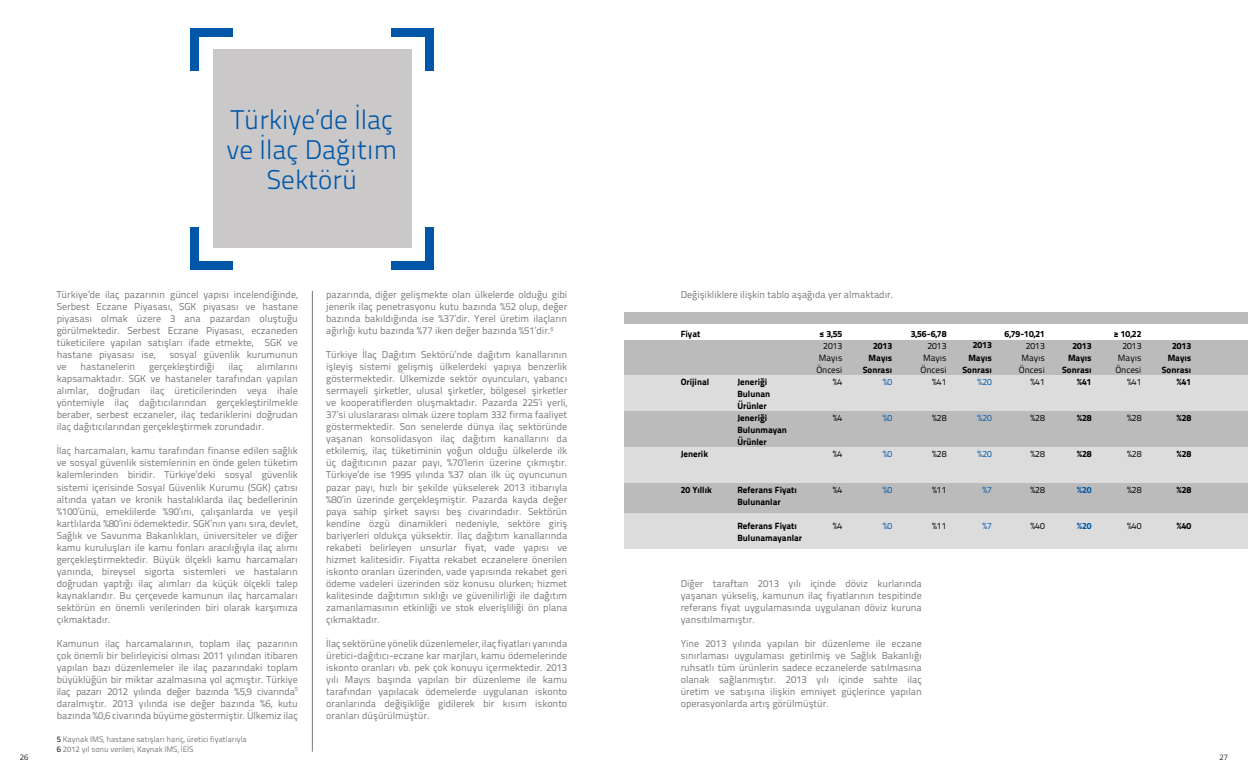
<style>
.page{position:relative;width:1248px;height:780px;background:#fff}
.page>*{position:absolute;margin:0;border:0;box-sizing:border-box;transform-origin:0 0}
.t1{font:27px/30px "Titillium Text 25 L 250 wt";color:#0057a8;text-align:center}
.t2{font:10px/12px "Titillium Text 25 L 400 wt";color:#77777a;text-align:justify}
.t3{font:9px/12px "Titillium Text 25 L 999 wt";color:#000;text-align:right}
.t4{font:9px/12px "Titillium Text 25 L 400 wt";color:#000;text-align:right}
.t5{font:9px "Titillium Text 25 L 400 wt";color:#0057a8}
.t6{font:9px "Titillium Text 25 L 999 wt";color:#0057a8}
.t7{font:8px/10px "Titillium Text 25 L 400 wt";color:#77777a}
.t8{font:8px "Titillium Text 25 L 250 wt";color:#000}
.s1{color:#000}
</style>
<div class="page">
<div style="left:425px;top:227px;width:9px;height:42px;background:#0057a8"></div>
<div style="left:391px;top:261px;width:43px;height:8px;background:#0057a8"></div>
<div style="left:190px;top:28px;width:8px;height:43px;background:#0057a8"></div>
<div style="left:190px;top:28px;width:42px;height:9px;background:#0057a8"></div>
<div style="left:425px;top:28px;width:9px;height:43px;background:#0057a8"></div>
<div style="left:391px;top:28px;width:43px;height:9px;background:#0057a8"></div>
<div style="left:190px;top:227px;width:8px;height:42px;background:#0057a8"></div>
<div style="left:190px;top:261px;width:42px;height:8px;background:#0057a8"></div>
<div style="left:213px;top:50px;width:198px;height:198px;background:#cac8c8"></div>
<hr style="left:312px;top:291px;width:1px;height:460px;background:#77777a">
<div style="left:624px;top:312px;width:623px;height:236px;background:#bbbbbc"></div>
<div style="left:624px;top:325px;width:623px;height:15px;background:#fff"></div>
<div style="left:624px;top:376px;width:623px;height:35px;background:#dcdcdd"></div>
<div style="left:624px;top:447px;width:623px;height:35px;background:#dcdcdd"></div>
<div style="left:624px;top:513px;width:623px;height:35px;background:#dcdcdd"></div>
<h1 class="t1" style="left:226px;top:103px;width:172px">Türki̇ye’de İlaç ve İlaç Dağıtım<br>Sektörü</h1>
<p class="t2" style="left:57px;top:288px;width:242px">Türkiye’de ilaç pazarının güncel yapısı incelendiğinde, Serbest Eczane Piyasası, SGK piyasası ve hastane piyasası olmak üzere 3 ana pazardan oluştuğu görülmektedir. Serbest Eczane Piyasası, eczaneden tüketicilere yapılan satışları ifade etmekte, SGK ve hastane piyasası ise,</p>
<p class="t2" style="left:169px;top:348px;width:130px">sosyal güvenlik kurumunun</p>
<p class="t2" style="left:57px;top:360px;width:11px">ve</p>
<p class="t2" style="left:81px;top:360px;width:56px">hastanelerin</p>
<p class="t2" style="left:149px;top:360px;width:67px">gerçekleştirdiği</p>
<p class="t2" style="left:228px;top:360px;width:16px">ilaç</p>
<p class="t2" style="left:57px;top:360px;width:242px;text-indent:200px">alımlarını kapsamaktadır. SGK ve hastaneler tarafından yapılan alımlar, doğrudan ilaç üreticilerinden veya ihale yöntemiyle ilaç dağıtıcılarından gerçekleştirilmekle beraber, serbest eczaneler, ilaç tedariklerini doğrudan ilaç dağıtıcılarından gerçekleştirmek zorundadır.</p>
<p class="t2" style="left:57px;top:444px;width:242px">İlaç harcamaları, kamu tarafından finanse edilen sağlık ve sosyal güvenlik sistemlerinin en önde gelen tüketim kalemlerinden biridir. Türkiye’deki sosyal güvenlik sistemi içerisinde Sosyal Güvenlik Kurumu (SGK) çatısı altında yatan ve kronik hastalıklarda ilaç bedellerinin %100’ünü, emeklilerde %90’ını, çalışanlarda ve yeşil kartlılarda %80’ini ödemektedir. SGK’nın yanı sıra, devlet, Sağlık ve Savunma Bakanlıkları, üniversiteler ve diğer kamu kuruluşları ile kamu fonları aracılığıyla ilaç alımı gerçekleştirmektedir. Büyük ölçekli kamu harcamaları yanında, bireysel sigorta sistemleri ve hastaların doğrudan yaptığı ilaç alımları da küçük ölçekli talep kaynaklarıdır. Bu çerçevede kamunun ilaç harcamaları sektörün en önemli verilerinden biri olarak karşımıza çıkmaktadır.</p>
<p class="t2" style="left:57px;top:636px;width:242px">Kamunun ilaç harcamalarının, toplam ilaç pazarının çok önemli bir belirleyicisi olması 2011 yılından itibaren yapılan bazı düzenlemeler ile ilaç pazarındaki toplam büyüklüğün bir miktar azalmasına yol açmıştır. Türkiye ilaç pazarı 2012 yılında değer bazında %5,9 civarında<sup>5 </sup>daralmıştır. 2013 yılında ise değer bazında %6, kutu bazında %0,6 civarında büyüme göstermiştir. Ülkemiz ilaç</p>
<p class="t2" style="left:326px;top:288px;width:242px">pazarında, diğer gelişmekte olan ülkelerde olduğu gibi jenerik ilaç penetrasyonu kutu bazında %52 olup, değer bazında bakıldığında ise %37’dir. Yerel üretim ilaçların ağırlığı kutu bazında %77 iken değer bazında %51’dir.<sup>6</sup></p>
<p class="t2" style="left:326px;top:348px;width:242px">Türkiye İlaç Dağıtım Sektörü’nde dağıtım kanallarının işleyiş sistemi gelişmiş ülkelerdeki yapıya benzerlik göstermektedir. Ülkemizde sektör oyuncuları, yabancı sermayeli şirketler, ulusal şirketler, bölgesel şirketler ve kooperatiflerden oluşmaktadır. Pazarda 225’i yerli, 37’si uluslararası olmak üzere toplam 332 firma faaliyet göstermektedir. Son senelerde dünya ilaç sektöründe yaşanan konsolidasyon ilaç dağıtım kanallarını da etkilemiş, ilaç tüketiminin yoğun olduğu ülkelerde ilk üç dağıtıcının pazar payı, %70’lerin üzerine çıkmıştır.<br>Türkiye’de ise 1995 yılında %37 olan ilk üç oyuncunun pazar payı, hızlı bir şekilde yükselerek 2013 itibarıyla %80’in üzerinde gerçekleşmiştir. Pazarda kayda değer paya sahip şirket sayısı beş civarındadır. Sektörün kendine özgü dinamikleri nedeniyle, sektöre giriş bariyerleri oldukça yüksektir. İlaç dağıtım kanallarında rekabeti belirleyen unsurlar fiyat, vade yapısı ve hizmet kalitesidir. Fiyatta rekabet eczanelere önerilen iskonto oranları üzerinden, vade yapısında rekabet geri ödeme vadeleri üzerinden söz konusu olurken; hizmet kalitesinde dağıtımın sıklığı ve güvenilirliği ile dağıtım zamanlamasının etkinliği ve stok elverişliliği ön plana çıkmaktadır.</p>
<p class="t2" style="left:326px;top:636px;width:242px">İlaç sektörüne yönelik düzenlemeler, ilaç fiyatları yanında üretici-dağıtıcı-eczane kar marjları, kamu ödemelerinde iskonto oranları vb. pek çok konuyu içermektedir. 2013 yılı Mayıs başında yapılan bir düzenleme ile kamu tarafından yapılacak ödemelerde uygulanan iskonto oranlarında değişikliğe gidilerek bir kısım iskonto oranları düşürülmüştür.</p>
<p class="t2" style="left:680px;top:288px;width:214px">Değişikliklere ilişkin tablo aşağıda yer almaktadır.</p>
<p class="t3" style="left:680px;top:327px;width:21px">Fiyat</p>
<p class="t3" style="left:680px;top:375px;width:30px">Orijinal</p>
<p class="t3" style="left:680px;top:447px;width:29px">Jenerik</p>
<p class="t3" style="left:680px;top:483px;width:32px">20 Yıllık</p>
<p class="t3" style="left:737px;top:375px;width:51px;text-align:left">Jeneriği<br>Bulunan<br>Ürünler<br>Jeneriği<br>Bulunmayan<br>Ürünler</p>
<p class="t3" style="left:737px;top:483px;width:61px;text-align:left">Referans Fiyatı<br>Bulunanlar</p>
<p class="t3" style="left:737px;top:519px;width:66px;text-align:left">Referans Fiyatı<br>Bulunamayanlar</p>
<p class="t3" style="left:819px;top:327px;width:24px">≤ 3,55</p>
<p class="t4" style="left:816px;top:339px;width:28px">2013<br>Mayıs<br>Öncesi %4</p>
<p class="t4" style="left:832px;top:411px;width:11px">%4</p>
<p class="t4" style="left:832px;top:447px;width:11px">%4</p>
<p class="t4" style="left:832px;top:483px;width:11px">%4</p>
<p class="t4" style="left:832px;top:519px;width:11px">%4</p>
<p class="t3" style="left:862px;top:339px;width:31px">2013<br>Mayıs<br>Sonrası</p>
<p class="t5" style="left:882px;top:374px;width:11px">%0</p>
<p class="t5" style="left:882px;top:410px;width:11px">%0</p>
<p class="t5" style="left:882px;top:446px;width:11px">%0</p>
<p class="t5" style="left:882px;top:482px;width:11px">%0</p>
<p class="t5" style="left:882px;top:518px;width:11px">%0</p>
<p class="t3" style="left:910px;top:327px;width:37px">3,56-6,78</p>
<p class="t4" style="left:920px;top:339px;width:28px">2013<br>Mayıs<br>Öncesi %41</p>
<p class="t4" style="left:932px;top:411px;width:16px">%28</p>
<p class="t4" style="left:932px;top:447px;width:16px">%28</p>
<p class="t4" style="left:932px;top:483px;width:16px">%11</p>
<p class="t4" style="left:932px;top:519px;width:16px">%11</p>
<p class="t2" style="left:680px;top:576px;width:242px">Diğer taraftan 2013 yılı içinde döviz kurlarında yaşanan yükseliş, kamunun ilaç fiyatlarının tespitinde referans fiyat uygulamasında uygulanan döviz kuruna yansıtılmamıştır.</p>
<p class="t2" style="left:680px;top:636px;width:242px">Yine 2013 yılında yapılan bir düzenleme ile eczane sınırlaması uygulaması getirilmiş ve Sağlık Bakanlığı ruhsatlı tüm ürünlerin sadece eczanelerde satılmasına olanak sağlanmıştır. 2013 yılı içinde sahte ilaç üretim ve satışına ilişkin emniyet güçlerince yapılan operasyonlarda artış görülmüştür.</p>
<p class="t3" style="left:962px;top:339px;width:31px">2013<br>Mayıs<br>Sonrası</p>
<p class="t5" style="left:977px;top:374px;width:16px">%20</p>
<p class="t5" style="left:977px;top:410px;width:16px">%20</p>
<p class="t5" style="left:977px;top:446px;width:16px">%20</p>
<p class="t5" style="left:982px;top:482px;width:11px">%7</p>
<p class="t5" style="left:982px;top:518px;width:11px">%7</p>
<p class="t3" style="left:1004px;top:327px;width:42px">6,79-10,21</p>
<p class="t4" style="left:1018px;top:339px;width:28px">2013<br>Mayıs<br>Öncesi %41</p>
<p class="t4" style="left:1030px;top:411px;width:16px">%28</p>
<p class="t4" style="left:1030px;top:447px;width:16px">%28</p>
<p class="t4" style="left:1030px;top:483px;width:16px">%28</p>
<p class="t4" style="left:1030px;top:519px;width:16px">%40</p>
<p class="t3" style="left:1062px;top:339px;width:31px">2013<br>Mayıs<br>Sonrası %41</p>
<p class="t3" style="left:1077px;top:411px;width:16px">%28</p>
<p class="t3" style="left:1077px;top:447px;width:16px">%28</p>
<p class="t6" style="left:1077px;top:482px;width:16px">%20</p>
<p class="t6" style="left:1077px;top:518px;width:16px">%20</p>
<p class="t3" style="left:1113px;top:327px;width:29px">≥ 10,22</p>
<p class="t4" style="left:1115px;top:339px;width:28px">2013<br>Mayıs<br>Öncesi %41</p>
<p class="t4" style="left:1126px;top:411px;width:16px">%28</p>
<p class="t4" style="left:1126px;top:447px;width:16px">%28</p>
<p class="t4" style="left:1126px;top:483px;width:16px">%28</p>
<p class="t4" style="left:1126px;top:519px;width:16px">%40</p>
<p class="t3" style="left:1161px;top:339px;width:31px">2013<br>Mayıs<br>Sonrası %41</p>
<p class="t3" style="left:1176px;top:411px;width:16px">%28</p>
<p class="t3" style="left:1176px;top:447px;width:16px">%28</p>
<p class="t3" style="left:1176px;top:483px;width:16px">%28</p>
<p class="t3" style="left:1176px;top:519px;width:16px">%40</p>
<p class="t7" style="left:57px;top:733px;width:191px"><span class="s1">5</span> Kaynak IMS, hastane satışları hariç, üretici fiyatlarıyla<br><span class="s1">6</span> 2012 yıl sonu verileri, Kaynak IMS, İEİS</p>
<p class="t8" style="left:20px;top:751px;width:10px">26</p>
<p class="t8" style="left:1219px;top:751px;width:10px">27</p>
</div>
